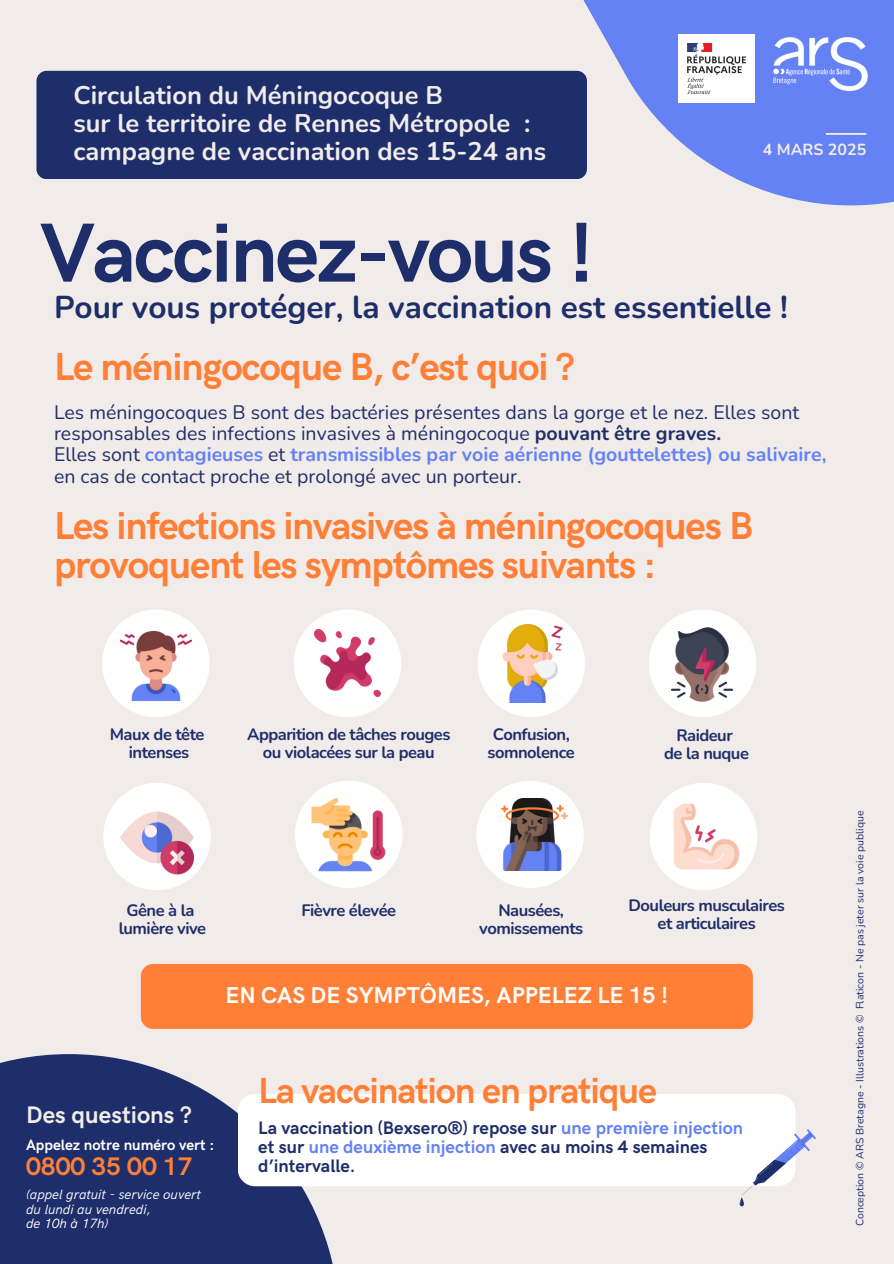
<style>
.page{position:relative;width:894px;height:1264px;background:#fff}
.page>*{position:absolute;margin:0;border:0;box-sizing:border-box;transform-origin:0 0}
.t1{font:700 84px "HK Grotesk";letter-spacing:-.03em;color:#1e2e6b}
.t2{font:700 39px/38.2px "HK Grotesk";letter-spacing:-.03em;color:#ff7f37}
.t3{font:700 36.45px "HK Grotesk";letter-spacing:-.03em;color:#ff7f37}
.t4{font:700 31.5px "Nunito";color:#1e2e6b}
.t5{font:700 25.5px/27.8px "Nunito";color:#f1ece9}
.t6{font:700 25.5px "HK Grotesk";color:#ff7f37}
.t7{font:700 24px "HK Grotesk";color:#f1ece9}
.t8{font:700 22.95px "HK Grotesk";color:#fff}
.t9{font:19.5px/21.3px "Nunito";color:#1e2e6b}
.t10{font:700 19.5px/21.3px "Nunito";color:#6482f4}
.t11{font:700 18.15px/19.2px "HK Grotesk";color:#1e2e6b}
.t12{font:700 16.5px/18px "Nunito";letter-spacing:-.03em;color:#1e2e6b;text-align:center}
.t13{font:700 15.9px "Nunito";color:#f1ece9}
.t14{font:700 15px "HK Grotesk";color:#fff}
.t15{font:italic 13.5px "HK Grotesk";color:#fff}
.t16{font:10.5px "Nunito";color:#1e2e6b}
.s1{font-weight:700}
.s2{font-weight:400;color:#1e2e6b}
.s3{color:#6482f4}
</style>
<div class="page">
<div style="left:0;top:0;width:893px;height:1263px;background:#f1ece9"></div>
<div style="left:36px;top:71px;width:550px;height:108px;background:#1e2e6b;border-radius:10px"></div>
<svg style="left:0;top:1054px;width:333px;height:209px;fill:#1e2e6b"></svg>
<div style="left:141px;top:963px;width:611px;height:65px;background:#ff7f37;border-radius:12px"></div>
<svg style="left:493px;top:0;width:400px;height:206px;fill:#6482f4"></svg>
<img style="left:767px;top:35px;width:103px;height:58px">
<img style="left:678px;top:35px;width:75px;height:68px">
<hr style="left:825px;top:133px;width:41px;height:2px;background:#f1ece9">
<div style="left:477px;top:609px;width:108px;height:108px;background:#fff;border-radius:50%"></div>
<img style="left:502px;top:624px;width:71px;height:78px">
<div style="left:550px;top:620px;width:17px;height:18px;background:#fff;border-radius:50%"></div>
<div style="left:550px;top:635px;width:17px;height:18px;background:#fff;border-radius:50%"></div>
<div style="left:295px;top:780px;width:107px;height:108px;background:#fff;border-radius:50%"></div>
<img style="left:309px;top:794px;width:80px;height:80px">
<div style="left:648px;top:609px;width:108px;height:108px;background:#fff;border-radius:50%"></div>
<img style="left:663px;top:626px;width:71px;height:76px">
<div style="left:476px;top:780px;width:107px;height:108px;background:#fff;border-radius:50%"></div>
<img style="left:500px;top:798px;width:68px;height:72px">
<div style="left:294px;top:609px;width:107px;height:108px;background:#fff;border-radius:50%"></div>
<img style="left:314px;top:630px;width:66px;height:66px">
<div style="left:103px;top:782px;width:108px;height:108px;background:#fff;border-radius:50%"></div>
<img style="left:121px;top:811px;width:73px;height:68px">
<div style="left:102px;top:609px;width:108px;height:108px;background:#fff;border-radius:50%"></div>
<img style="left:119px;top:630px;width:74px;height:75px">
<div style="left:649px;top:782px;width:108px;height:108px;background:#fff;border-radius:50%"></div>
<img style="left:673px;top:803px;width:67px;height:67px">
<div style="left:237px;top:1093px;width:558px;height:93px;background:#fff;border-radius:17px"></div>
<svg style="left:739px;top:1128px;width:76px;height:78px"></svg>
<p class="t5" style="left:73px;top:82px;width:474px">Circulation du Méningocoque B<br>sur le territoire de Rennes Métropole : campagne de vaccination des 15-24 ans</p>
<p class="t1" style="left:40px;top:206px;width:556px">Vaccinez-vous !</p>
<p class="t13" style="left:762px;top:139px;width:105px">4 MARS 2025</p>
<p class="t4" style="left:54px;top:286px;width:735px">Pour vous protéger, la vaccination est essentielle !</p>
<p class="t2" style="left:54px;top:349px;width:522px">Le méningocoque B, c’est quoi ?</p>
<p class="t9" style="left:54px;top:401px;width:746px">Les méningocoques B sont des bactéries présentes dans la gorge et le nez. Elles sont responsables des infections invasives à méningocoque <span class="s1">pouvant être graves.</span></p>
<p class="t10" style="left:54px;top:444px;width:774px"><span class="s2">Elles sont</span> contagieuses <span class="s2">et</span> transmissibles par voie aérienne (gouttelettes) ou salivaire, <span class="s2">en cas de contact proche et prolongé avec un porteur.</span></p>
<p class="t2" style="left:54px;top:508px;width:700px">Les infections invasives à méningocoques B provoquent les symptômes suivants :</p>
<p class="t12" style="left:110px;top:725px;width:96px">Maux de tête</p>
<p class="t12" style="left:129px;top:743px;width:62px">intenses</p>
<h2 class="t12" style="left:247px;top:725px;width:204px">Apparition de tâches rouges ou violacées sur la peau</h2>
<p class="t12" style="left:492px;top:725px;width:78px">Confusion,</p>
<p class="t12" style="left:487px;top:743px;width:89px">somnolence</p>
<p class="t12" style="left:676px;top:726px;width:58px">Raideur</p>
<h2 class="t12" style="left:664px;top:744px;width:86px">de la nuque</h2>
<p class="t12" style="left:126px;top:901px;width:69px">Gêne à la</p>
<p class="t12" style="left:119px;top:919px;width:89px">lumière vive</p>
<h1 class="t12" style="left:301px;top:901px;width:96px">Fièvre élevée</h1>
<p class="t12" style="left:498px;top:901px;width:67px">Nausées,</p>
<p class="t12" style="left:479px;top:919px;width:105px">vomissements</p>
<p class="t12" style="left:628px;top:896px;width:158px">Douleurs musculaires</p>
<p class="t12" style="left:657px;top:914px;width:100px">et articulaires</p>
<p class="t8" style="left:225px;top:982px;width:444px">EN CAS DE SYMPTÔMES, APPELEZ LE 15 !</p>
<p class="t7" style="left:26px;top:1101px;width:167px">Des questions ?</p>
<p class="t14" style="left:26px;top:1136px;width:189px">Appelez notre numéro vert :</p>
<p class="t6" style="left:26px;top:1152px;width:168px">0800 35 00 17</p>
<p class="t15" style="left:26px;top:1186px;width:176px">(appel gratuit - service ouvert</p>
<p class="t15" style="left:26px;top:1201px;width:126px">du lundi au vendredi,</p>
<p class="t15" style="left:26px;top:1215px;width:84px">de 10h à 17h)</p>
<p class="t3" style="left:258px;top:1070px;width:400px">La vaccination en pratique</p>
<p class="t11" style="left:258px;top:1118px;width:486px">La vaccination (Bexsero®) repose sur <span class="s3">une première injection </span>et sur <span class="s3">une deuxième injection</span> avec au moins 4 semaines d’intervalle.</p>
<p class="t16" style="left:852px;top:1226px;width:417px;rotate:-90deg">Conception © ARS Bretagne - Illustrations © Flaticon - Ne pas jeter sur la voie publique</p>
</div>
